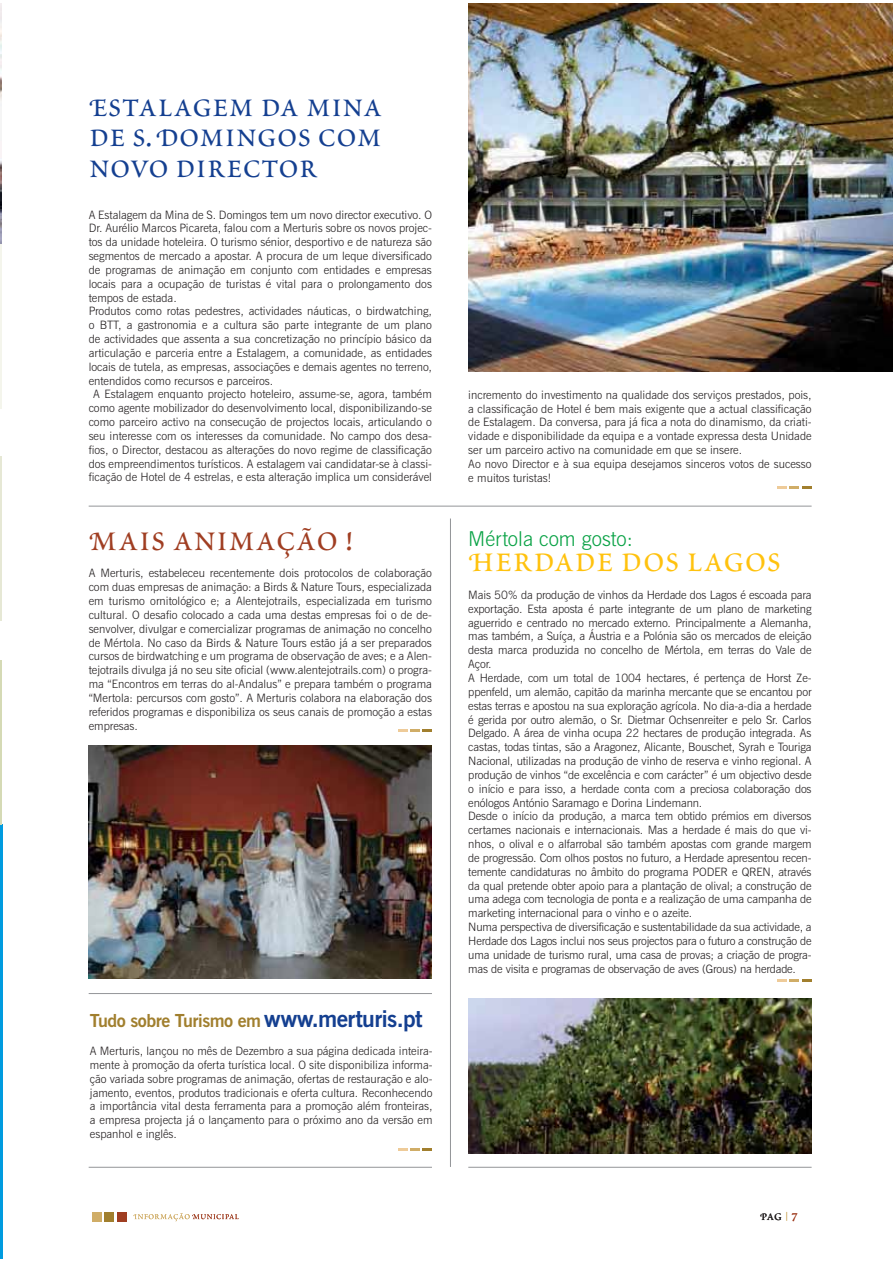
<style>
.page{position:relative;width:893px;height:1263px;background:#fff}
.page>*{position:absolute;margin:0;border:0;box-sizing:border-box;transform-origin:0 0}
.t1{font:40.95px "Poetica Roman Small Caps";color:#ffc20e}
.t2{font:40.95px "Poetica Roman Small Caps";color:#a03e22}
.t3{font:38.4px/30.8px "Poetica Roman Small Caps";color:#143f90;text-align:justify}
.t4{font:300 20.55px "News Gothic BT";color:#09a245}
.t5{font:700 18px "News Gothic BT";letter-spacing:-.025em;color:#a17f2e}
.t6{font:15.3px "Poetica Roman Small Caps";color:#231f20}
.t7{font:300 11.55px/13.8px "News Gothic BT";color:#231f20}
.s1{font-size:23.1px;color:#143f90}
.s2{font-family:"DIN";font-weight:300;font-size:10.2px;color:#d0ad67}
.s3{font-size:18px;color:#a03e22}
</style>
<div class="page">
<hr style="left:0;top:825px;width:3px;height:434px;background:#009bdf">
<div style="left:92px;top:1212px;width:10px;height:9px;background:#d0ad67"></div>
<div style="left:104px;top:1212px;width:10px;height:9px;background:#a17f2e"></div>
<div style="left:117px;top:1212px;width:9px;height:9px;background:#a03e22"></div>
<svg style="left:134px;top:1213px;width:105px;height:8px"></svg>
<img style="left:0;top:4px;width:1px;height:240px">
<hr style="left:0;top:660px;width:1px;height:165px;background:#d5dab5">
<hr style="left:0;top:456px;width:1px;height:164px;background:#e6e8d5">
<hr style="left:0;top:244px;width:1px;height:165px;background:#f4f5ec">
<img style="left:468px;top:4px;width:424px;height:367px">
<hr style="left:89px;top:506px;width:722px;height:1px;background:#939598">
<svg style="left:777px;top:487px;width:34px;height:2px"></svg>
<img style="left:89px;top:745px;width:343px;height:233px">
<svg style="left:398px;top:729px;width:34px;height:3px"></svg>
<hr style="left:89px;top:993px;width:343px;height:1px;background:#939598">
<hr style="left:450px;top:519px;width:1px;height:648px;background:#939598">
<hr style="left:468px;top:1167px;width:343px;height:1px;background:#939598">
<svg style="left:777px;top:979px;width:34px;height:3px"></svg>
<img style="left:468px;top:999px;width:343px;height:155px">
<hr style="left:89px;top:1167px;width:343px;height:1px;background:#939598">
<svg style="left:398px;top:1148px;width:34px;height:3px"></svg>
<h2 class="t3" style="left:89px;top:92px;width:295px">Estalagem da mina de s. Domingos com novo director</h2>
<p class="t7" style="left:89px;top:209px;width:345px">A Estalagem da Mina de S. Domingos tem um novo director executivo. O</p>
<p class="t7" style="left:89px;top:222px;width:345px">Dr. Aurélio Marcos Picareta, falou com a Merturis sobre os novos projec-</p>
<p class="t7" style="left:89px;top:236px;width:345px">tos da unidade hoteleira. O turismo sénior, desportivo e de natureza são</p>
<p class="t7" style="left:89px;top:250px;width:345px">segmentos de mercado a apostar. A procura de um leque diversificado</p>
<p class="t7" style="left:89px;top:264px;width:345px">de programas de animação em conjunto com entidades e empresas</p>
<p class="t7" style="left:89px;top:278px;width:345px">locais para a ocupação de turistas é vital para o prolongamento dos</p>
<p class="t7" style="left:89px;top:292px;width:90px">tempos de estada.</p>
<p class="t7" style="left:89px;top:305px;width:345px">Produtos como rotas pedestres, actividades náuticas, o birdwatching,</p>
<p class="t7" style="left:89px;top:319px;width:345px">o BTT, a gastronomia e a cultura são parte integrante de um plano</p>
<p class="t7" style="left:89px;top:333px;width:345px">de actividades que assenta a sua concretização no princípio básico da</p>
<p class="t7" style="left:89px;top:347px;width:345px">articulação e parceria entre a Estalagem, a comunidade, as entidades</p>
<p class="t7" style="left:89px;top:361px;width:345px">locais de tutela, as empresas, associações e demais agentes no terreno,</p>
<p class="t7" style="left:89px;top:375px;width:186px">entendidos como recursos e parceiros.</p>
<p class="t7" style="left:93px;top:388px;width:340px">A Estalagem enquanto projecto hoteleiro, assume-se, agora, também</p>
<p class="t7" style="left:89px;top:402px;width:345px">como agente mobilizador do desenvolvimento local, disponibilizando-se</p>
<p class="t7" style="left:89px;top:416px;width:345px">como parceiro activo na consecução de projectos locais, articulando o</p>
<p class="t7" style="left:89px;top:430px;width:345px">seu interesse com os interesses da comunidade. No campo dos desa-</p>
<p class="t7" style="left:89px;top:444px;width:345px">fios, o Director, destacou as alterações do novo regime de classificação</p>
<p class="t7" style="left:89px;top:458px;width:345px">dos empreendimentos turísticos. A estalagem vai candidatar-se à classi-</p>
<p class="t7" style="left:89px;top:471px;width:345px">ficação de Hotel de 4 estrelas, e esta alteração implica um considerável</p>
<h1 class="t2" style="left:89px;top:520px;width:266px">Mais animação !</h1>
<p class="t7" style="left:89px;top:568px;width:345px;text-align:justify">A Merturis, estabeleceu recentemente dois protocolos de colaboração com duas empresas de animação: a Birds &amp; Nature Tours, especializada em turismo ornitológico e; a Alentejotrails, especializada em turismo cultural. O desafio colocado a cada uma destas empresas foi o de de&shy;senvolver, divulgar e comercializar programas de animação no concelho de Mértola. No caso da Birds &amp; Nature Tours estão já a ser preparados cursos de birdwatching e um programa de observação de aves; e a Alen&shy;tejotrails divulga já no seu site oficial (www.alentejotrails.com) o progra&shy;ma “Encontros em terras do al-Andalus” e prepara também o programa “Mertola: percursos com gosto”. A Merturis colabora na elaboração dos referidos programas e disponibiliza os seus canais de promoção a estas empresas.</p>
<h3 class="t5" style="left:90px;top:1014px;width:334px">Tudo sobre Turismo em <span class="s1">www.merturis.pt</span></h3>
<p class="t7" style="left:90px;top:1045px;width:344px;text-align:justify">A Merturis, lançou no mês de Dezembro a sua página dedicada inteira&shy;mente à promoção da oferta turística local. O site disponibiliza informa&shy;ção variada sobre programas de animação, ofertas de restauração e alo&shy;jamento, eventos, produtos tradicionais e oferta cultura. Reconhecendo a importância vital desta ferramenta para a promoção além fronteiras, a empresa projecta já o lançamento para o próximo ano da versão em espanhol e inglês.</p>
<p class="t7" style="left:468px;top:389px;width:345px">incremento do investimento na qualidade dos serviços prestados, pois, a classificação de Hotel é bem mais exigente que a actual classificação de Estalagem. Da conversa, para já fica a nota do dinamismo, da criati&shy;vidade e disponibilidade da equipa e a vontade expressa desta Unidade ser um parceiro activo na comunidade em que se insere.<br>Ao novo Director e à sua equipa desejamos sinceros votos de sucesso e muitos turistas!</p>
<h3 class="t4" style="left:468px;top:531px;width:166px">Mértola com gosto:</h3>
<h1 class="t1" style="left:468px;top:542px;width:314px">Herdade dos lagos</h1>
<p class="t7" style="left:468px;top:589px;width:345px">Mais 50% da produção de vinhos da Herdade dos Lagos é escoada para exportação. Esta aposta é parte integrante de um plano de marketing aguerrido e centrado no mercado externo. Principalmente a Alemanha, mas também, a Suíça, a Áustria e a Polónia são os mercados de eleição desta marca produzida no concelho de Mértola, em terras do Vale de Açor.<br>A Herdade, com um total de 1004 hectares, é pertença de Horst Ze&shy;ppenfeld, um alemão, capitão da marinha mercante que se encantou por estas terras e apostou na sua exploração agrícola. No dia-a-dia a herdade é gerida por outro alemão, o Sr. Dietmar Ochsenreiter e pelo Sr. Carlos Delgado. A área de vinha ocupa 22 hectares de produção integrada. As castas, todas tintas, são a Aragonez, Alicante, Bouschet, Syrah e Touriga Nacional, utilizadas na produção de vinho de reserva e vinho regional. A produção de vinhos “de excelência e com carácter” é um objectivo desde o início e para isso, a herdade conta com a preciosa colaboração dos enólogos António Saramago e Dorina Lindemann.<br>Desde o início da produção, a marca tem obtido prémios em diversos certames nacionais e internacionais. Mas a herdade é mais do que vi&shy;nhos, o olival e o alfarrobal são também apostas com grande margem de progressão. Com olhos postos no futuro, a Herdade apresentou recen&shy;temente candidaturas no âmbito do programa PODER e QREN, através da qual pretende obter apoio para a plantação de olival; a construção de uma adega com tecnologia de ponta e a realização de uma campanha de marketing internacional para o vinho e o azeite.<br>Numa perspectiva de diversificação e sustentabilidade da sua actividade, a Herdade dos Lagos inclui nos seus projectos para o futuro a construção de uma unidade de turismo rural, uma casa de provas; a criação de progra&shy;mas de visita e programas de observação de aves (Grous) na herdade.</p>
<h3 class="t6" style="left:760px;top:1209px;width:39px">Pag <span class="s2">|</span><span class="s3">7</span></h3>
</div>
